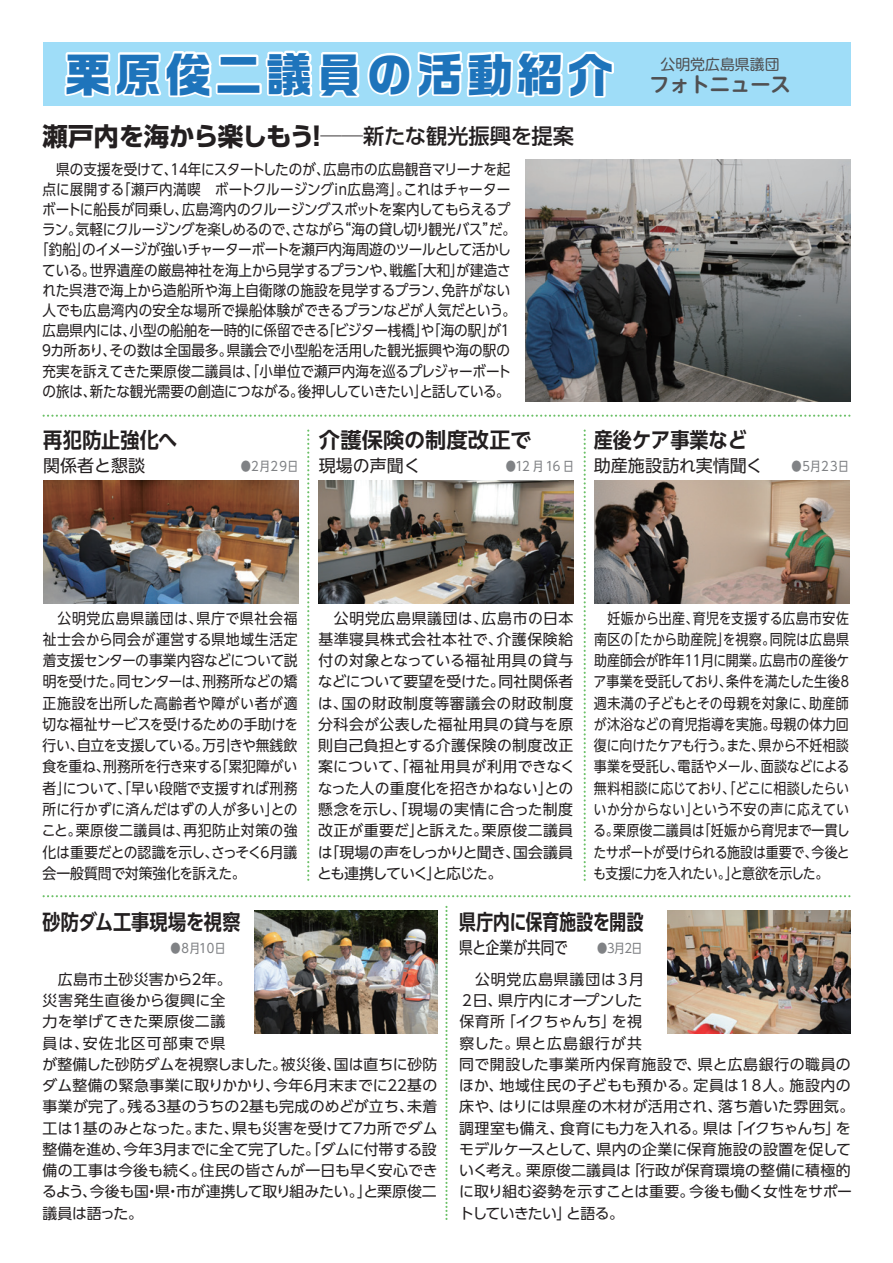
<style>
.page{position:relative;width:893px;height:1263px;background:#fff}
.page>*{position:absolute;margin:0;border:0;box-sizing:border-box;transform-origin:0 0}
.t1{font:700 45.75px "Ro G San Srf Std";letter-spacing:.1em;color:#1e74bb}
.t2{font:700 25.5px "UD Shin Go Pro";letter-spacing:-.02em;color:#231f20}
.t3{font:21.3px "UD Shin Go C Oniz Pr 6 N De B";color:#231f20}
.t4{font:21.3px "UD Shin Go C Oeiz Pr 6 N De B";letter-spacing:.01em;color:#231f20}
.t5{font:21.3px "UD Shin Go C Oniz Pr 6 N De B";color:#231f20;scale:.95 1}
.t6{font:700 21.3px "UD Shin Go NT Pro De";color:#231f20}
.t7{font:700 20.25px "UD Shin M Go Pro De";color:#505052}
.t8{font:16.95px "UD Shin Go NT Pro";color:#231f20}
.t9{font:16.95px "UD Shin Go C Oeiz Pr 6 N";letter-spacing:.005em;color:#231f20}
.t10{font:14.85px/21.3px "UD Shin Go Pro";color:#231f20}
.t11{font:14.85px/20.2px "UD Shin Go Pro";color:#231f20;text-align:center;scale:.91 1}
.t12{font:14.85px/21.3px "UD Shin Go NT Pro";letter-spacing:.005em;color:#231f20;scale:.87 1}
.t13{font:14.85px/21.3px "UD Shin Go NT Pro";letter-spacing:.005em;color:#231f20;text-align:justify;scale:.93 1}
.t14{font:14.85px/21.3px "UD Shin Go NT Pro";letter-spacing:.005em;color:#231f20}
.t15{font:14.85px "UD Shin M Go Pro";color:#505052}
.t16{font:12.75px "UD Shin Go C Oeiz Pr 6 N";letter-spacing:-.055em;color:#808285}
.s1{font-weight:500;font-size:21.3px}
</style>
<div class="page">
<svg style="left:44px;top:895px;width:806px;height:2px"></svg>
<img style="left:526px;top:160px;width:324px;height:242px">
<svg style="left:44px;top:415px;width:806px;height:2px"></svg>
<img style="left:254px;top:910px;width:183px;height:123px">
<svg style="left:445px;top:907px;width:3px;height:312px"></svg>
<div style="left:43px;top:43px;width:807px;height:63px;background:#9fddf8"></div>
<svg style="left:64px;top:50px;width:550px;height:48px"></svg>
<img style="left:43px;top:480px;width:255px;height:124px">
<img style="left:319px;top:480px;width:255px;height:124px">
<svg style="left:307px;top:431px;width:2px;height:450px"></svg>
<svg style="left:584px;top:431px;width:2px;height:450px"></svg>
<img style="left:594px;top:480px;width:256px;height:124px">
<img style="left:668px;top:910px;width:182px;height:123px">
<h1 class="t1" style="left:65px;top:43px;width:550px">栗原俊二議員の活動紹介</h1>
<h2 class="t2" style="left:43px;top:115px;width:533px">瀬戸内を海から楽しもう！<span class="s1">──新たな観光振興を提案</span></h2>
<p class="t11" style="left:35px;top:158px;width:530px">　県の支援を受けて、１４年にスタートしたのが、広島市の広島観音マリーナを起点に展開する「瀬戸内満喫　ボートクルージングｉｎ広島湾」。これはチャーターボートに船長が同乗し、広島湾内のクルージングスポットを案内してもらえるプラン。気軽にクルージングを楽しめるので、さながら“海の貸し切り観光バス”だ。「釣船」のイメージが強いチャーターボートを瀬戸内海周遊のツールとして活かしている。世界遺産の厳島神社を海上から見学するプランや、戦艦「大和」が建造された呉港で海上から造船所や海上自衛隊の施設を見学するプラン、免許がない人でも広島湾内の安全な場所で操船体験ができるプランなどが人気だという。広島県内には、小型の船舶を一時的に係留できる「ビジター桟橋」や「海の駅」が１<br>９カ所あり、その数は全国最多。県議会で小型船を活用した観光振興や海の駅の充実を訴えてきた栗原俊二議員は、「小単位で瀬戸内海を巡るプレジャーボートの旅は、新たな観光需要の創造につながる。後押ししていきたい」と話している。</p>
<p class="t15" style="left:660px;top:52px;width:121px">公明党広島県議団</p>
<h3 class="t7" style="left:649px;top:68px;width:143px">フォトニュース</h3>
<h3 class="t3" style="left:43px;top:423px;width:136px">再犯防止強化へ</h3>
<p class="t8" style="left:43px;top:452px;width:104px">関係者と懇談</p>
<p class="t16" style="left:241px;top:456px;width:59px">●２月２９日</p>
<h3 class="t6" style="left:319px;top:423px;width:214px">介護保険の制度改正で</h3>
<p class="t8" style="left:319px;top:452px;width:104px">現場の声聞く</p>
<p class="t16" style="left:506px;top:456px;width:69px">●12 月 16 日</p>
<h3 class="t3" style="left:594px;top:423px;width:155px">産後ケア事業など</h3>
<p class="t8" style="left:594px;top:452px;width:170px">助産施設訪れ実情聞く</p>
<p class="t16" style="left:791px;top:456px;width:59px">●５月２３日</p>
<p class="t13" style="left:42px;top:607px;width:278px">　公明党広島県議団は、県庁で県社会福祉士会から同会が運営する県地域生活定着支援センターの事業内容などについて説明を受けた。同センターは、刑務所などの矯正施設を出所した高齢者や障がい者が適切な福祉サービスを受けるための手助けを行い、自立を支援している。万引きや無銭飲食を重ね、刑務所を行き来する「累犯障がい者」について、「早い段階で支援すれば刑務所に行かずに済んだはずの人が多い」とのこと。栗原俊二議員は、再犯防止対策の強化は重要だとの認識を示し、さっそく6月議会一般質問で対策強化を訴えた。</p>
<p class="t14" style="left:317px;top:607px;width:259px">　公明党広島県議団は、広島市の日本基準寝具株式会社本社で、介護保険給付の対象となっている福祉用具の貸与などについて要望を受けた。同社関係者は、国の財政制度等審議会の財政制度分科会が公表した福祉用具の貸与を原則自己負担とする介護保険の制度改正案について、「福祉用具が利用できなくなった人の重度化を招きかねない」との懸念を示し、「現場の実情に合った制度改正が重要だ」と訴えた。栗原俊二議員は「現場の声をしっかりと聞き、国会議員とも連携していく」と応じた。</p>
<p class="t12" style="left:593px;top:607px;width:298px">　妊娠から出産、育児を支援する広島市安佐南区の「たから助産院」を視察。同院は広島県助産師会が昨年１１月に開業。広島市の産後ケア事業を受託しており、条件を満たした生後８週未満の子どもとその母親を対象に、助産師が沐浴などの育児指導を実施。母親の体力回復に向けたケアも行う。また、県から不妊相談事業を受託し、電話やメール、面談などによる無料相談に応じており、「どこに相談したらいいか分からない」という不安の声に応えている。栗原俊二議員は「妊娠から育児まで一貫したサポートが受けられる施設は重要で、今後とも支援に力を入れたい。」と意欲を示した。</p>
<h3 class="t5" style="left:43px;top:905px;width:210px">砂防ダム工事現場を視察</h3>
<p class="t16" style="left:171px;top:938px;width:56px">●８月1０日</p>
<p class="t10" style="left:42px;top:968px;width:397px">　広島市土砂災害から２年。<br>災害発生直後から復興に全<br>力を挙げてきた栗原俊二議<br>員は、安佐北区可部東で県<br>が整備した砂防ダムを視察しました。被災後、国は直ちに砂防ダム整備の緊急事業に取りかかり、今年６月末までに２２基の事業が完了。残る３基のうちの２基も完成のめどが立ち、未着工は１基のみとなった。また、県も災害を受けて７カ所でダム整備を進め、今年３月までに全て完了した。「ダムに付帯する設備の工事は今後も続く。住民の皆さんが一日も早く安心できるよう、今後も国・県・市が連携して取り組みたい。」と栗原俊二議員は語った。</p>
<h3 class="t4" style="left:459px;top:905px;width:186px">県庁内に保育施設を開設</h3>
<p class="t9" style="left:459px;top:934px;width:110px">県と企業が共同で</p>
<p class="t16" style="left:597px;top:938px;width:46px">●3月2日</p>
<p class="t10" style="left:459px;top:968px;width:397px">　公明党広島県議団は３月<br>２日、県庁内にオープンした<br>保育所「イクちゃんち」を視<br>察した。県と広島銀行が共<br>同で開設した事業所内保育施設で、県と広島銀行の職員のほか、地域住民の子どもも預かる。定員は１８人。施設内の床や、はりには県産の木材が活用され、落ち着いた雰囲気。調理室も備え、食育にも力を入れる。県は「イクちゃんち」をモデルケースとして、県内の企業に保育施設の設置を促していく考え。栗原俊二議員は「行政が保育環境の整備に積極的に取り組む姿勢を示すことは重要。今後も働く女性をサポートしていきたい」と語る。</p>
</div>
